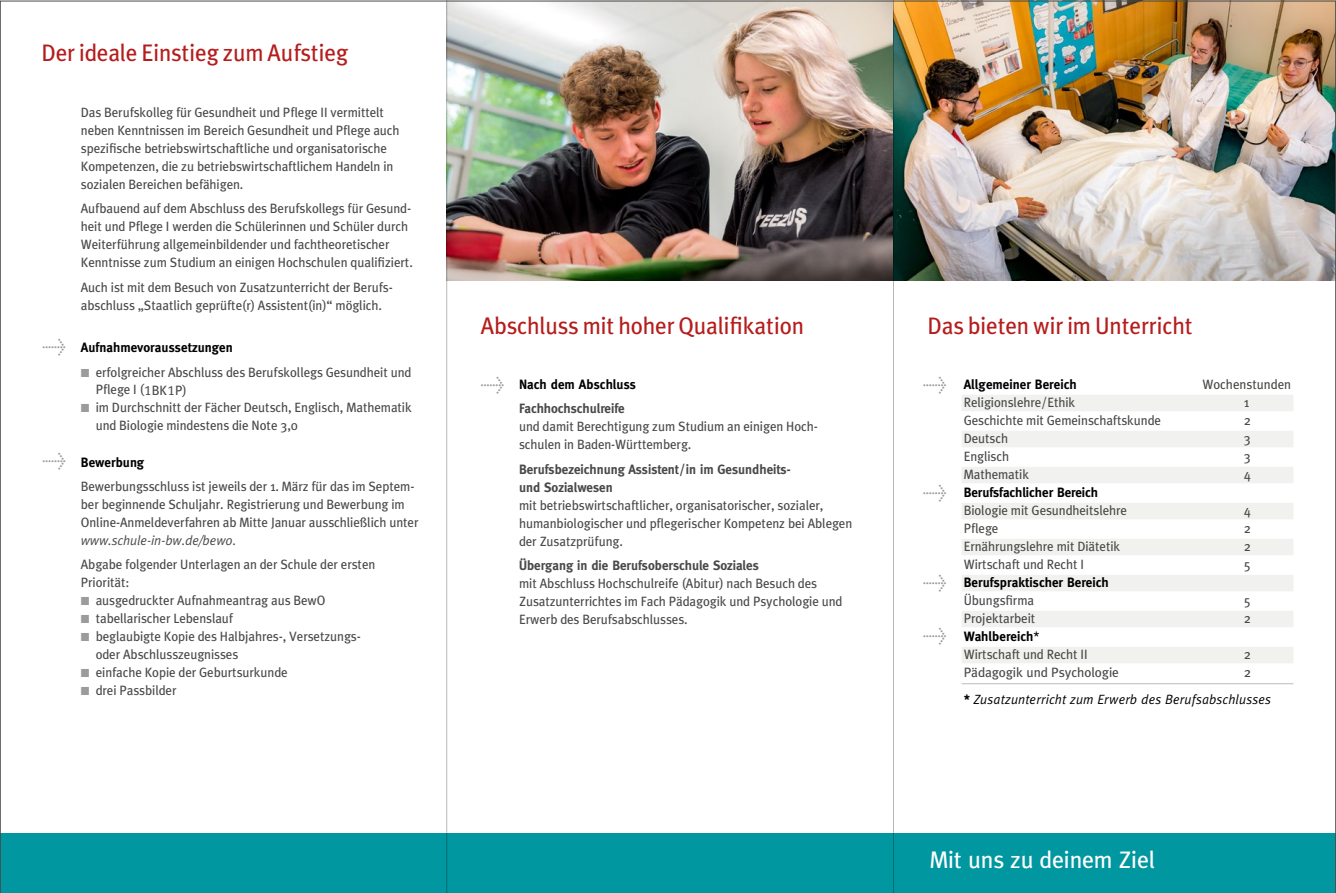
<style>
.page{position:relative;width:1336px;height:893px;background:#fff}
.page>*{position:absolute;margin:0;border:0;box-sizing:border-box;transform-origin:0 0}
.t1{font:24px "Meta";color:#b51d1c}
.t2{font:24px "Meta";color:#fff}
.t3{font:700 21px "Meta";color:#9a9b9b}
.t4{font:13.5px/18px "Meta";color:#494948}
.t5{font:700 13.5px "Meta";color:#000}
.t6{font:700 13.5px/18px "Meta";color:#494948}
.t7{font:italic 13.5px "Meta";letter-spacing:.015em;color:#000}
.t8{font:italic 13.5px "Meta";color:#494948}
.s1{font-family:"Meta Caps"}
.s2{font-weight:700;color:#000}
.s3{color:#000}
.s4{font-weight:700;font-style:normal}
</style>
<div class="page">
<div style="left:961px;top:395px;width:332px;height:16px;background:#f1f1f0"></div>
<div style="left:961px;top:431px;width:332px;height:16px;background:#f1f1f0"></div>
<div style="left:961px;top:467px;width:332px;height:16px;background:#f1f1f0"></div>
<div style="left:961px;top:503px;width:332px;height:16px;background:#f1f1f0"></div>
<div style="left:961px;top:539px;width:332px;height:16px;background:#f1f1f0"></div>
<div style="left:961px;top:575px;width:332px;height:16px;background:#f1f1f0"></div>
<div style="left:961px;top:611px;width:332px;height:16px;background:#f1f1f0"></div>
<div style="left:961px;top:647px;width:332px;height:16px;background:#f1f1f0"></div>
<hr style="left:961px;top:683px;width:332px;height:1px;background:#bbbcb9">
<img style="left:447px;top:0;width:446px;height:281px">
<img style="left:894px;top:0;width:441px;height:281px">
<div style="left:0;top:833px;width:1335px;height:60px;background:#0097a1"></div>
<hr style="left:446px;top:0;width:1px;height:893px;background:#494948">
<hr style="left:893px;top:0;width:1px;height:893px;background:#494948">
<h1 class="t1" style="left:41px;top:39px;width:308px">Der ideale Einstieg zum Aufstieg</h1>
<h2 class="t3" style="left:43px;top:334px;width:25px">&gt;</h2>
<h2 class="t3" style="left:43px;top:448px;width:25px">&gt;</h2>
<p class="t4" style="left:81px;top:103px;width:320px">Das Berufskolleg für Gesundheit und Pflege II vermittelt neben Kenntnissen im Bereich Gesundheit und Pflege auch spezifische betriebswirtschaftliche und organisatorische Kompetenzen, die zu betriebswirtschaftlichem Handeln in sozialen Bereichen befähigen.</p>
<p class="t4" style="left:81px;top:199px;width:333px">Aufbauend auf dem Abschluss des Berufskollegs für Gesund&shy;heit und Pflege I werden die Schülerinnen und Schüler durch Weiterführung allgemeinbildender und fachtheoretischer Kenntnisse zum Studium an einigen Hochschulen qualifiziert.</p>
<p class="t4" style="left:81px;top:278px;width:313px">Auch ist mit dem Besuch von Zusatzunterricht der Berufs&shy;abschluss „Staatlich geprüfte(r) Assistent(in)“ möglich.</p>
<p class="t5" style="left:81px;top:340px;width:153px">Aufnahmevoraussetzungen</p>
<p class="t4" style="left:96px;top:363px;width:317px">erfolgreicher Abschluss des Berufskollegs Gesundheit und Pflege I (<span class="s1">1</span>BK<span class="s1">1</span>P)<br>im Durchschnitt der Fächer Deutsch, Englisch, Mathematik und Biologie mindestens die Note 3,0</p>
<p class="t5" style="left:81px;top:454px;width:65px">Bewerbung</p>
<p class="t4" style="left:81px;top:477px;width:339px">Bewerbungsschluss ist jeweils der 1. März für das im Septem&shy;ber beginnende Schuljahr. Registrierung und Bewerbung im<br>Online-Anmeldeverfahren ab Mitte Januar ausschließlich unter</p>
<p class="t8" style="left:81px;top:532px;width:157px">www.schule-in-bw.de/bewo.</p>
<p class="t4" style="left:81px;top:555px;width:296px">Abgabe folgender Unterlagen an der Schule der ersten</p>
<p class="t4" style="left:81px;top:573px;width:50px">Priorität:</p>
<p class="t4" style="left:96px;top:591px;width:231px">ausgedruckter Aufnahmeantrag aus BewO</p>
<p class="t4" style="left:96px;top:609px;width:139px">tabellarischer Lebenslauf</p>
<p class="t4" style="left:96px;top:627px;width:266px">beglaubigte Kopie des Halbjahres-, Versetzungs-</p>
<p class="t4" style="left:96px;top:645px;width:144px">oder Abschlusszeugnisses</p>
<p class="t4" style="left:96px;top:663px;width:193px">einfache Kopie der Geburtsurkunde</p>
<p class="t4" style="left:96px;top:681px;width:82px">drei Passbilder</p>
<h1 class="t1" style="left:480px;top:311px;width:325px">Abschluss mit hoher Qualifikation</h1>
<h1 class="t1" style="left:927px;top:311px;width:266px">Das bieten wir im Unterricht</h1>
<h2 class="t3" style="left:480px;top:372px;width:25px">&gt;</h2>
<h2 class="t3" style="left:923px;top:371px;width:25px">&gt;</h2>
<p class="t5" style="left:519px;top:376px;width:118px">Nach dem Abschluss</p>
<p class="t6" style="left:519px;top:400px;width:107px">Fachhochschulreife</p>
<p class="t4" style="left:519px;top:417px;width:300px">und damit Berechtigung zum Studium an einigen Hoch&shy;schulen in Baden-Württemberg.</p>
<p class="t6" style="left:519px;top:460px;width:273px">Berufsbezeichnung Assistent/in im Gesundheits&shy;und Sozialwesen</p>
<p class="t4" style="left:519px;top:496px;width:334px">mit betriebswirtschaftlicher, organisatorischer, sozialer, humanbiologischer und pflegerischer Kompetenz bei Ablegen der Zusatzprüfung.</p>
<p class="t6" style="left:519px;top:556px;width:241px">Übergang in die Berufsoberschule Soziales</p>
<p class="t4" style="left:519px;top:574px;width:325px">mit Abschluss Hochschulreife (Abitur) nach Besuch des<br>Zusatzunterrichtes im Fach Pädagogik und Psychologie und<br>Erwerb des Berufsabschlusses.</p>
<h2 class="t3" style="left:923px;top:480px;width:25px">&gt;</h2>
<h2 class="t3" style="left:923px;top:570px;width:25px">&gt;</h2>
<h2 class="t3" style="left:923px;top:623px;width:25px">&gt;</h2>
<p class="t5" style="left:963px;top:377px;width:114px">Allgemeiner Bereich</p>
<p class="t4" style="left:1202px;top:375px;width:90px">Wochenstunden</p>
<p class="t4" style="left:963px;top:393px;width:113px">Religionslehre/Ethik</p>
<p class="t4" style="left:1243px;top:393px;width:7px">1</p>
<p class="t4" style="left:963px;top:411px;width:199px">Geschichte mit Gemeinschaftskunde</p>
<p class="t4" style="left:1243px;top:411px;width:9px">2</p>
<p class="t4" style="left:963px;top:429px;width:46px">Deutsch</p>
<p class="t4" style="left:1243px;top:429px;width:9px">3</p>
<p class="t4" style="left:963px;top:447px;width:47px">Englisch</p>
<p class="t4" style="left:1243px;top:447px;width:9px">3</p>
<p class="t4" style="left:963px;top:465px;width:67px">Mathematik</p>
<p class="t4" style="left:1243px;top:465px;width:9px">4</p>
<p class="t5" style="left:963px;top:485px;width:136px">Berufsfachlicher Bereich</p>
<p class="t4" style="left:963px;top:501px;width:165px">Biologie mit Gesundheitslehre</p>
<p class="t4" style="left:1243px;top:501px;width:9px">4</p>
<p class="t4" style="left:963px;top:519px;width:36px">Pflege</p>
<p class="t4" style="left:1243px;top:519px;width:9px">2</p>
<p class="t4" style="left:963px;top:537px;width:158px">Ernährungslehre mit Diätetik</p>
<p class="t4" style="left:1243px;top:537px;width:9px">2</p>
<p class="t4" style="left:963px;top:555px;width:122px">Wirtschaft und Recht I</p>
<p class="t4" style="left:1243px;top:555px;width:9px">5</p>
<p class="t5" style="left:963px;top:575px;width:147px">Berufspraktischer Bereich</p>
<p class="t4" style="left:963px;top:591px;width:72px">Übungsfirma</p>
<p class="t4" style="left:1243px;top:591px;width:9px">5</p>
<p class="t4" style="left:963px;top:609px;width:73px">Projektarbeit</p>
<p class="t4" style="left:1243px;top:609px;width:9px">2</p>
<p class="t4" style="left:963px;top:627px;width:125px"><span class="s2">Wahlbereich</span><span class="s3">*<br></span>Wirtschaft und Recht II</p>
<p class="t4" style="left:1243px;top:645px;width:9px">2</p>
<p class="t4" style="left:963px;top:663px;width:157px">Pädagogik und Psychologie</p>
<p class="t4" style="left:1243px;top:663px;width:9px">2</p>
<p class="t7" style="left:963px;top:691px;width:309px"><span class="s4">*</span> Zusatzunterricht zum Erwerb des Berufsabschlusses</p>
<h1 class="t2" style="left:929px;top:846px;width:227px">Mit uns zu deinem Ziel</h1>
</div>
